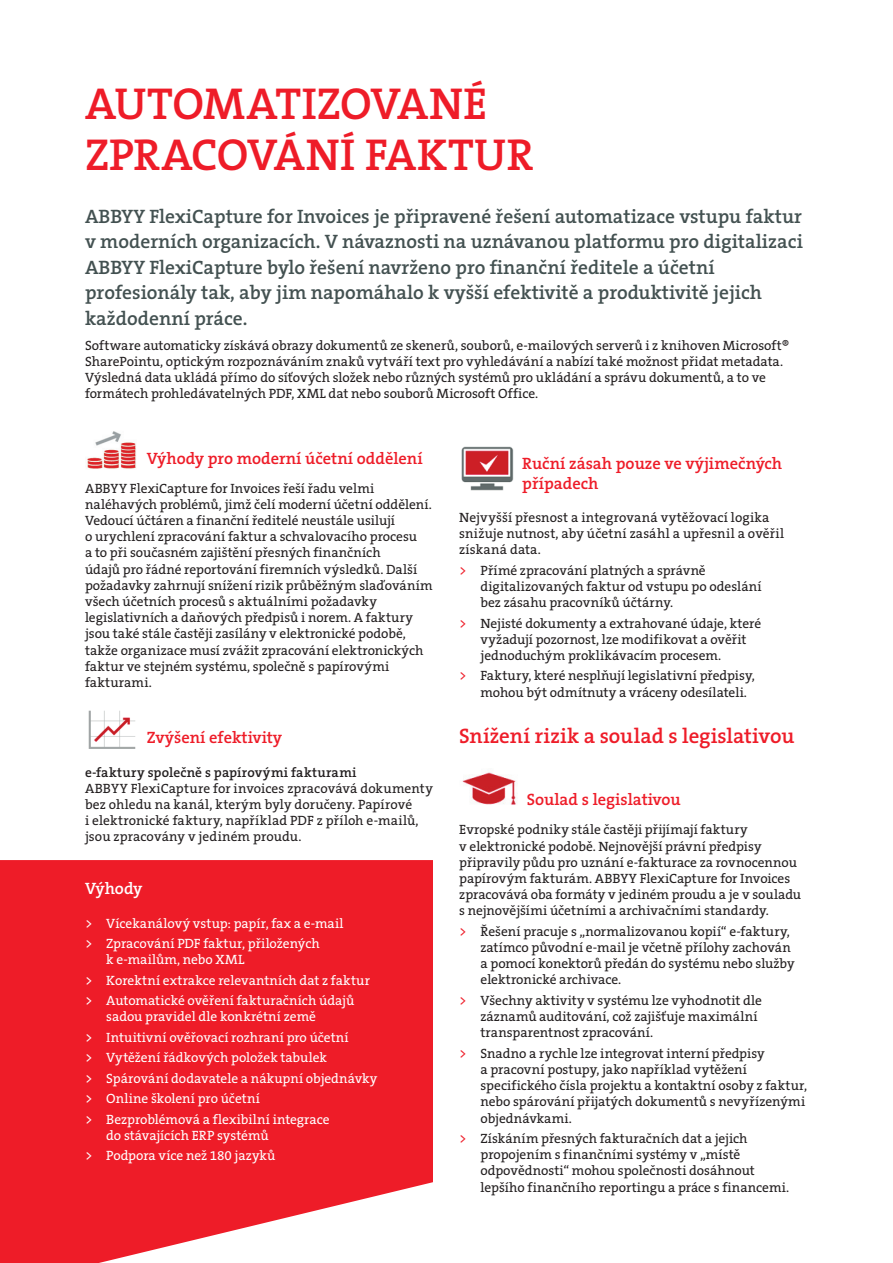
<style>
.page{position:relative;width:893px;height:1263px;background:#fff}
.page>*{position:absolute;margin:0;border:0;box-sizing:border-box;transform-origin:0 0}
.t1{font:600 45px/51px "The Serif CE";letter-spacing:.07em;color:#ee1c28}
.t2{font:600 21px "The Serif CE";letter-spacing:-.005em;color:#ee1c28}
.t3{font:600 19.5px/25.5px "The Serif CE";color:#435151}
.t4{font:600 16.5px/19.8px "The Serif CE";color:#ee1c28}
.t5{font:600 16.5px "The Serif CE";color:#fff}
.t6{font:13.5px/16.2px "The Serif CE";color:#231f20}
.t7{font:13.5px/20.4px "The Serif CE";letter-spacing:-.005em;color:#fff}
.t8{font:600 13.5px "The Serif CE";letter-spacing:.02em;color:#231f20}
.s1{color:#ee1c28}
</style>
<div class="page">
<svg style="left:0;top:860px;width:433px;height:403px;background:#ef2d38"></svg>
<img style="left:87px;top:431px;width:49px;height:38px">
<img style="left:88px;top:710px;width:48px;height:39px">
<img style="left:461px;top:446px;width:53px;height:45px">
<img style="left:462px;top:772px;width:55px;height:33px">
<h1 class="t1" style="left:85px;top:79px;width:450px">Automatizované zpracování faktur</h1>
<p class="t3" style="left:85px;top:204px;width:719px">ABBYY FlexiCapture for Invoices je připravené řešení automatizace vstupu faktur v moderních organizacích. V návaznosti na uznávanou platformu pro digitalizaci ABBYY FlexiCapture bylo řešení navrženo pro finanční ředitele a účetní profesionály tak, aby jim napomáhalo k vyšší efektivitě a produktivitě jejich každodenní práce.</p>
<p class="t6" style="left:85px;top:337px;width:706px">Software automaticky získává obrazy dokumentů ze skenerů, souborů, e-mailových serverů i z knihoven Microsoft® SharePointu, optickým rozpoznáváním znaků vytváří text pro vyhledávání a nabízí také možnost přidat metadata.<br>Výsledná data ukládá přímo do síťových složek nebo různých systémů pro ukládání a správu dokumentů, a to ve formátech prohledávatelných PDF, XML dat nebo souborů Microsoft Office.</p>
<p class="t4" style="left:147px;top:448px;width:277px">Výhody pro moderní účetní oddělení</p>
<p class="t6" style="left:85px;top:480px;width:349px">ABBYY FlexiCapture for Invoices řeší řadu velmi naléhavých problémů, jimž čelí moderní účetní oddělení.<br>Vedoucí účtáren a finanční ředitelé neustále usilují<br>o urychlení zpracování faktur a schvalovacího procesu<br>a to při současném zajištění přesných finančních<br>údajů pro řádné reportování firemních výsledků. Další požadavky zahrnují snížení rizik průběžným slaďováním všech účetních procesů s aktuálními požadavky legislativních a daňových předpisů i norem. A faktury jsou také stále častěji zasílány v elektronické podobě, takže organizace musí zvážit zpracování elektronických faktur ve stejném systému, společně s papírovými fakturami.</p>
<p class="t4" style="left:147px;top:728px;width:137px">Zvýšení efektivity</p>
<p class="t8" style="left:85px;top:765px;width:273px">e-faktury společně s papírovými fakturami</p>
<p class="t6" style="left:85px;top:780px;width:349px">ABBYY FlexiCapture for invoices zpracovává dokumenty bez ohledu na kanál, kterým byly doručeny. Papírové<br>i elektronické faktury, například PDF z příloh e-mailů, jsou zpracovány v jediném proudu.</p>
<p class="t5" style="left:85px;top:880px;width:59px">Výhody</p>
<p class="t7" style="left:85px;top:913px;width:260px">&gt; Vícekanálový vstup: papír, fax a e-mail &gt; Zpracování PDF faktur, přiložených</p>
<p class="t7" style="left:85px;top:950px;width:287px;text-indent:21px">k e-mailům, nebo XML<br>&gt; Korektní extrakce relevantních dat z faktur &gt; Automatické ověření fakturačních údajů</p>
<p class="t7" style="left:85px;top:1007px;width:294px;text-indent:21px">sadou pravidel dle konkrétní země<br>&gt; Intuitivní ověřovací rozhraní pro účetní<br>&gt; Vytěžení řádkových položek tabulek<br>&gt; Spárování dodavatele a nákupní objednávky &gt; Online školení pro účetní<br>&gt; Bezproblémová a flexibilní integrace</p>
<p class="t7" style="left:85px;top:1125px;width:192px;text-indent:21px">do stávajících ERP systémů &gt; Podpora více než 180 jazyků</p>
<p class="t4" style="left:522px;top:454px;width:261px">Ruční zásah pouze ve výjimečných případech</p>
<p class="t6" style="left:459px;top:509px;width:327px">Nejvyšší přesnost a integrovaná vytěžovací logika snižuje nutnost, aby účetní zasáhl a upřesnil a ověřil získaná data.</p>
<p class="t6" style="left:480px;top:562px;width:283px;text-indent:-21px"><span class="s1">&gt;</span> Přímé zpracování platných a správně digitalizovaných faktur od vstupu po odeslání bez zásahu pracovníků účtárny.</p>
<p class="t6" style="left:480px;top:615px;width:282px;text-indent:-21px"><span class="s1">&gt;</span> Nejisté dokumenty a extrahované údaje, které vyžadují pozornost, lze modifikovat a ověřit jednoduchým proklikávacím procesem.</p>
<p class="t6" style="left:480px;top:668px;width:276px;text-indent:-21px"><span class="s1">&gt;</span> Faktury, které nesplňují legislativní předpisy, mohou být odmítnuty a vráceny odesílateli.</p>
<h2 class="t2" style="left:459px;top:724px;width:337px">Snížení rizik a soulad s legislativou</h2>
<p class="t4" style="left:527px;top:790px;width:156px">Soulad s legislativou</p>
<p class="t6" style="left:459px;top:822px;width:343px">Evropské podniky stále častěji přijímají faktury<br>v elektronické podobě. Nejnovější právní předpisy připravily půdu pro uznání e-fakturace za rovnocennou papírovým fakturám. ABBYY FlexiCapture for Invoices zpracovává oba formáty v jediném proudu a je v souladu s nejnovějšími účetními a archivačními standardy.</p>
<p class="t6" style="left:480px;top:923px;width:316px;text-indent:-21px"><span class="s1">&gt;</span> Řešení pracuje s „normalizovanou kopií“ e-faktury, zatímco původní e-mail je včetně přílohy zachován a pomocí konektorů předán do systému nebo služby elektronické archivace.</p>
<p class="t6" style="left:480px;top:992px;width:283px;text-indent:-21px"><span class="s1">&gt;</span> Všechny aktivity v systému lze vyhodnotit dle záznamů auditování, což zajišťuje maximální transparentnost zpracování.</p>
<p class="t6" style="left:480px;top:1045px;width:328px;text-indent:-21px"><span class="s1">&gt;</span> Snadno a rychle lze integrovat interní předpisy<br>a pracovní postupy, jako například vytěžení specifického čísla projektu a kontaktní osoby z faktur, nebo spárování přijatých dokumentů s nevyřízenými objednávkami.</p>
<p class="t6" style="left:480px;top:1131px;width:310px;text-indent:-21px"><span class="s1">&gt;</span> Získáním přesných fakturačních dat a jejich propojením s finančními systémy v „místě odpovědnosti“ mohou společnosti dosáhnout lepšího finančního reportingu a práce s financemi.</p>
</div>
